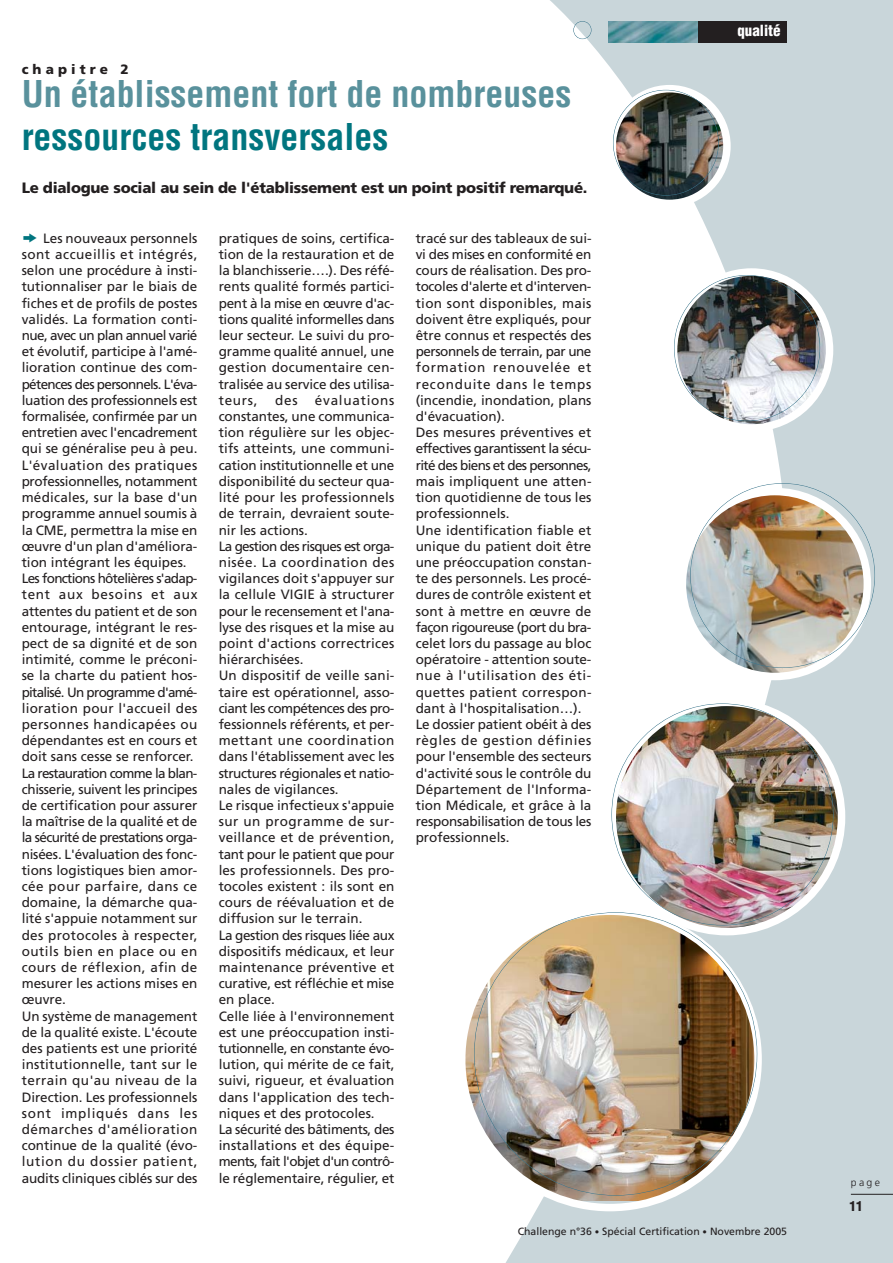
<style>
.page{position:relative;width:893px;height:1263px;background:#fff}
.page>*{position:absolute;margin:0;border:0;box-sizing:border-box;transform-origin:0 0}
.t1{font:700 condensed 36px/43.2px "Helvetica";color:#59919c}
.t2{font:900 15px "Frutiger LT Std";letter-spacing:-.02em;color:#231f20}
.t3{font:900 condensed 15px "Helvetica";color:#fff}
.t4{font:13.5px/16.2px "Frutiger LT Std";color:#231f20}
.t5{font:900 13.5px "Frutiger LT Std";letter-spacing:.305em;color:#231f20}
.t6{font:900 condensed 13.5px "Helvetica";color:#231f20}
.t7{font:10.5px "Frutiger LT Std";color:#231f20}
.t8{font:300 10.5px "Frutiger LT Std";color:#231f20}
.s1{color:#00757f}
.s2{font-size:9px}
</style>
<div class="page">
<div style="left:504px;top:0;width:389px;height:1263px;background:#c9d6da"></div>
<svg style="left:504px;top:0;width:283px;height:1263px;fill:#fff"></svg>
<div style="left:610px;top:21px;width:177px;height:21px;background:#231f20"></div>
<img style="left:608px;top:21px;width:90px;height:21px">
<img style="left:608px;top:699px;width:237px;height:236px">
<img style="left:465px;top:907px;width:297px;height:304px">
<img style="left:679px;top:488px;width:192px;height:192px">
<img style="left:670px;top:268px;width:163px;height:164px">
<img style="left:608px;top:85px;width:123px;height:122px">
<hr style="left:851px;top:1194px;width:42px;height:1px;background:#231f20">
<div style="left:573px;top:21px;width:18px;height:18px;border:1px solid #3c768c;border-radius:50%"></div>
<p class="t5" style="left:22px;top:64px;width:109px">chapitre 2</p>
<p class="t1" style="left:22px;top:75px;width:551px">Un établissement fort de nombreuses <span class="s1">ressources transversales</span></p>
<p class="t2" style="left:22px;top:183px;width:567px">Le dialogue social au sein de l'établissement est un point positif remarqué.</p>
<p class="t4" style="left:22px;top:231px;width:177px;text-indent:21px">Les nouveaux personnels sont accueillis et intégrés, selon une procédure à insti&shy;tutionnaliser par le biais de fiches et de profils de postes validés. La formation conti&shy;nue, avec un plan annuel varié et évolutif, participe à l'amé&shy;lioration continue des com&shy;pétences des personnels. L'éva&shy;luation des professionnels est formalisée, confirmée par un entretien avec l'encadrement qui se généralise peu à peu.<br>L'évaluation des pratiques professionnelles, notamment médicales, sur la base d'un programme annuel soumis à la CME, permettra la mise en œuvre d'un plan d'améliora&shy;tion intégrant les équipes.<br>Les fonctions hôtelières s'adap&shy;tent aux besoins et aux attentes du patient et de son entourage, intégrant le res&shy;pect de sa dignité et de son intimité, comme le préconi&shy;se la charte du patient hos&shy;pitalisé. Un programme d'amé&shy;lioration pour l'accueil des personnes handicapées ou dépendantes est en cours et doit sans cesse se renforcer.<br>La restauration comme la blan&shy;chisserie, suivent les principes de certification pour assurer la maîtrise de la qualité et de la sécurité de prestations orga&shy;nisées. L'évaluation des fonc&shy;tions logistiques bien amor&shy;cée pour parfaire, dans ce domaine, la démarche qua&shy;lité s'appuie notamment sur des protocoles à respecter, outils bien en place ou en cours de réflexion, afin de mesurer les actions mises en œuvre.<br>Un système de management de la qualité existe. L'écoute des patients est une priorité institutionnelle, tant sur le terrain qu'au niveau de la<br>Direction. Les professionnels sont impliqués dans les démarches d'amélioration continue de la qualité (évo&shy;lution du dossier patient, audits cliniques ciblés sur des</p>
<p class="t4" style="left:219px;top:231px;width:177px;text-align:justify">pratiques de soins, certifica&shy;tion de la restauration et de la blanchisserie….). Des réfé&shy;rents qualité formés partici&shy;pent à la mise en œuvre d'ac&shy;tions qualité informelles dans leur secteur. Le suivi du pro&shy;gramme qualité annuel, une gestion documentaire cen&shy;tralisée au service des utilisa&shy;teurs,</p>
<p class="t4" style="left:219px;top:393px;width:177px;text-indent:96px">évaluations constantes, une communica&shy;tion régulière sur les objec&shy;tifs atteints, une communi&shy;cation institutionnelle et une disponibilité du secteur qua&shy;lité pour les professionnels de terrain, devraient soute&shy;nir les actions.<br>La gestion des risques est orga&shy;nisée. La coordination des vigilances doit s'appuyer sur la cellule VIGIE à structurer pour le recensement et l'ana&shy;lyse des risques et la mise au point d'actions correctrices hiérarchisées.<br>Un dispositif de veille sani&shy;taire est opérationnel, asso&shy;ciant les compétences des pro&shy;fessionnels référents, et per&shy;mettant une coordination dans l'établissement avec les structures régionales et natio&shy;nales de vigilances.<br>Le risque infectieux s'appuie sur un programme de sur&shy;veillance et de prévention, tant pour le patient que pour les professionnels. Des pro&shy;tocoles existent : ils sont en cours de réévaluation et de diffusion sur le terrain.<br>La gestion des risques liée aux dispositifs médicaux, et leur maintenance préventive et curative, est réfléchie et mise en place.<br>Celle liée à l'environnement est une préoccupation insti&shy;tutionnelle, en constante évo&shy;lution, qui mérite de ce fait, suivi, rigueur, et évaluation dans l'application des tech&shy;niques et des protocoles.<br>La sécurité des bâtiments, des installations et des équipe&shy;ments, fait l'objet d'un contrô&shy;le réglementaire, régulier, et</p>
<p class="t4" style="left:275px;top:393px;width:24px">des</p>
<p class="t4" style="left:416px;top:231px;width:177px">tracé sur des tableaux de sui&shy;vi des mises en conformité en cours de réalisation. Des pro&shy;tocoles d'alerte et d'interven&shy;tion sont disponibles, mais doivent être expliqués, pour être connus et respectés des personnels de terrain, par une formation renouvelée et reconduite dans le temps (incendie, inondation, plans d'évacuation).<br>Des mesures préventives et effectives garantissent la sécu&shy;rité des biens et des personnes, mais impliquent une atten&shy;tion quotidienne de tous les professionnels.<br>Une identification fiable et unique du patient doit être une préoccupation constan&shy;te des personnels. Les procé&shy;dures de contrôle existent et sont à mettre en œuvre de façon rigoureuse (port du bra&shy;celet lors du passage au bloc opératoire - attention soute&shy;nue à l'utilisation des éti&shy;quettes patient correspon&shy;dant à l'hospitalisation…).<br>Le dossier patient obéit à des règles de gestion définies pour l'ensemble des secteurs d'activité sous le contrôle du<br>Département de l'Informa&shy;tion Médicale, et grâce à la responsabilisation de tous les professionnels.</p>
<p class="t3" style="left:737px;top:25px;width:45px">qualité</p>
<p class="t7" style="left:518px;top:1226px;width:271px">Challenge n°36 <span class="s2">•</span> Spécial Certification <span class="s2">•</span> Novembre 2005</p>
<p class="t8" style="left:851px;top:1177px;width:31px">page</p>
<p class="t6" style="left:849px;top:1201px;width:15px">11</p>
</div>
